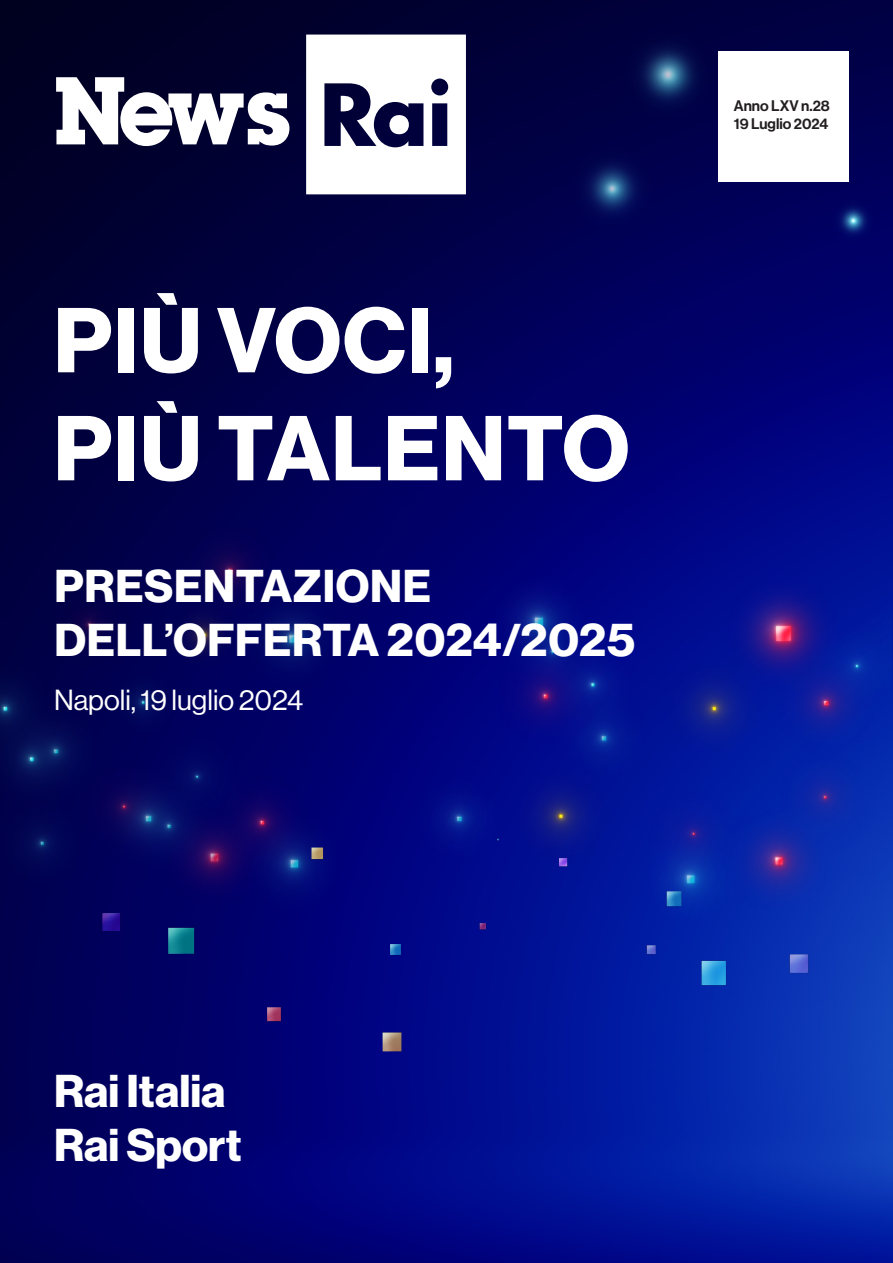
<style>
.page{position:relative;width:893px;height:1263px;background:#fff}
.page>*{position:absolute;margin:0;border:0;box-sizing:border-box;transform-origin:0 0}
.t1{font:90px/108px "N Haas Grotesk DS Pro 75 Bd";letter-spacing:.015em;color:#fff}
.t2{font:700 84.3px "Lubalin";color:#fff;scale:.96 1}
.t3{font:45px/54px "N Haas Grotesk DS Pro 75 Bd";letter-spacing:.015em;color:#fff}
.t4{font:28.5px "N Haas Grotesk DS Pro 55 Rg";color:#fff}
.t5{font:15px/18px "N Haas Grotesk DS Pro 65 Md";color:#231f20}
</style>
<div class="page">
<img style="left:0;top:0;width:893px;height:1263px">
<img style="left:0;top:215px;width:892px;height:132px">
<img style="left:0;top:347px;width:892px;height:916px">
<img style="left:550px;top:0;width:342px;height:296px">
<svg style="left:306px;top:35px;width:160px;height:159px"></svg>
<div style="left:389px;top:115px;width:20px;height:19px;background:#fff;border-radius:50%"></div>
<div style="left:718px;top:51px;width:130px;height:130px;background:#fff"></div>
<h2 class="t2" style="left:54px;top:50px;width:249px">News</h2>
<h1 class="t1" style="left:54px;top:288px;width:577px">PIÙ VOCI,<br>PIÙ TALENTO</h1>
<p class="t3" style="left:54px;top:560px;width:582px">PRESENTAZIONE<br>DELL’OFFERTA 2024/2025</p>
<p class="t4" style="left:54px;top:684px;width:251px">Napoli, 19 luglio 2024</p>
<p class="t5" style="left:734px;top:97px;width:98px">Anno LXV n.28<br>19 Luglio 2024</p>
<p class="t3" style="left:54px;top:1065px;width:189px">Rai Italia<br>Rai Sport</p>
</div>
